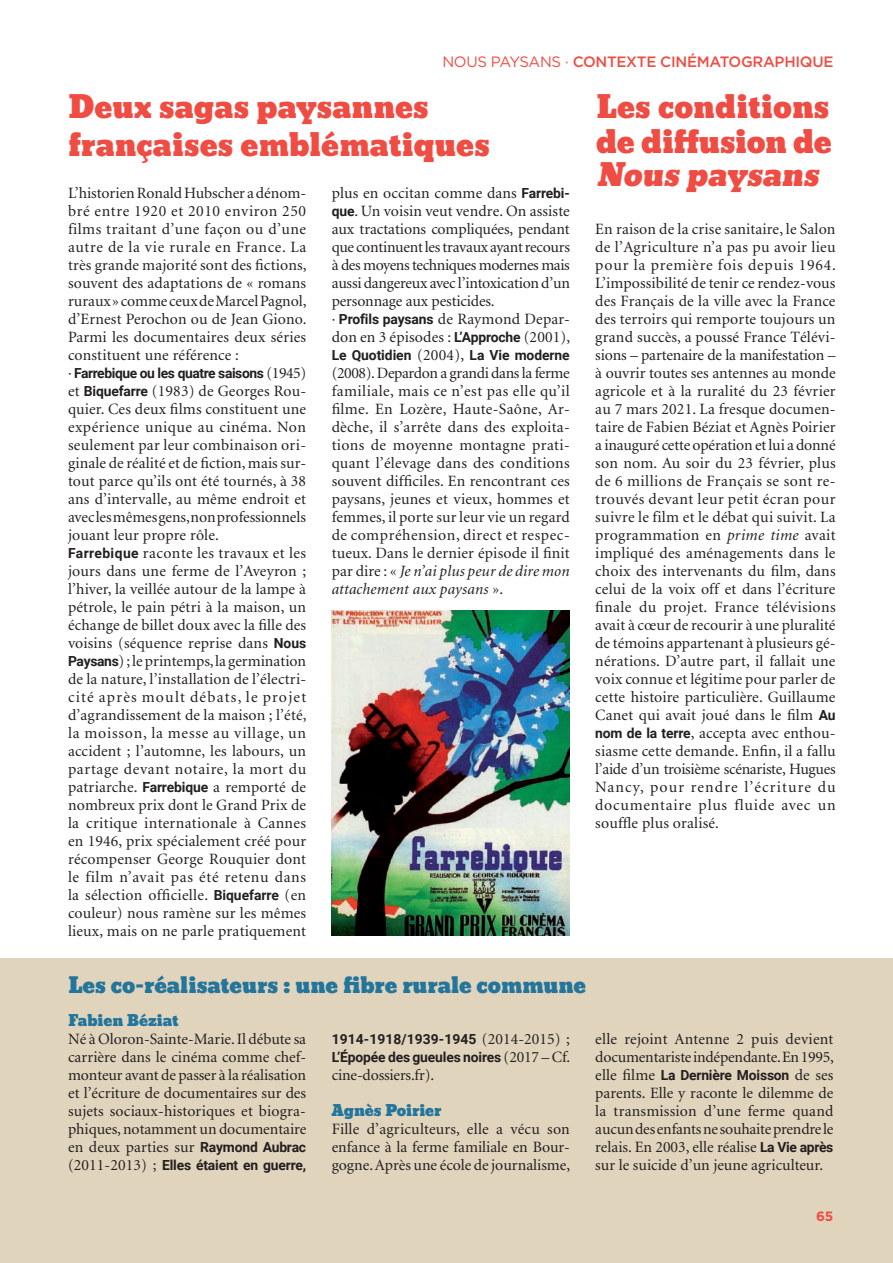
<style>
.page{position:relative;width:893px;height:1263px;background:#fff}
.page>*{position:absolute;margin:0;border:0;box-sizing:border-box;transform-origin:0 0}
.t1{font:30px/34.3px "Bevan";letter-spacing:.005em;color:#ef4d44}
.t2{font:21px "Bevan";color:#23759b}
.t3{font:15.75px/18px "Minion";letter-spacing:.01em;color:#231f20;text-align:justify}
.t4{font:15.75px/18px "Minion";letter-spacing:-.01em;color:#231f20}
.t5{font:500 15px "Gotham";letter-spacing:-.02em;color:#ef4d44}
.t6{font:15px "Bevan";color:#23759b}
.t7{font:700 13.8px/18px "Roboto";letter-spacing:-.01em;color:#231f20}
.t8{font:700 13.8px "Roboto";letter-spacing:-.03em;color:#231f20}
.t9{font:700 13.5px "Gotham";color:#ef4d44}
.s1{font-weight:400}
.s2{font-family:"Minion";font-weight:400;font-size:15px}
.s3{font-family:"Minion";font-weight:400;font-size:15.75px}
.s4{font-family:"Roboto";font-weight:700;font-size:13.8px}
.s5{font-size:15px}
.s6{font-style:italic}
</style>
<div class="page">
<div style="left:0;top:959px;width:893px;height:304px;background:#e1d4bc"></div>
<img style="left:332px;top:610px;width:238px;height:326px">
<p class="t5" style="left:442px;top:53px;width:393px"><span class="s1">NOUS PAYSANS ·</span> CONTEXTE CINÉMATOGRAPHIQUE</p>
<h1 class="t1" style="left:68px;top:88px;width:423px;line-height:38.1px">Deux sagas paysannes françaises emblématiques</h1>
<h1 class="t1" style="left:596px;top:90px;width:237px;text-align:justify">Les conditions de diffusion de Nous paysans</h1>
<p class="t3" style="left:68px;top:185px;width:240px">L’historien Ronald Hubscher a dénom&shy;bré entre 1920 et 2010 environ 250 films traitant d’une façon ou d’une autre de la vie rurale en France. La très grande majorité sont des fictions, souvent des adaptations de « romans ruraux » comme ceux de Marcel Pagnol, d’Ernest Perochon ou de Jean Giono.<br>Parmi les documentaires deux séries constituent une référence :</p>
<p class="t8" style="left:68px;top:363px;width:240px"><span class="s2">·</span> Farrebique ou les quatre saisons <span class="s3">(1945)</span></p>
<p class="t3" style="left:68px;top:383px;width:240px;text-align:left">et <span class="s4">Biquefarre</span> (1983) de Georges Rou&shy;quier. Ces deux films constituent une expérience unique au cinéma. Non seulement par leur combinaison ori&shy;ginale de réalité et de fiction, mais sur&shy;tout parce qu’ils ont été tournés, à 38 ans d’intervalle, au même endroit et avec les mêmes gens, non professionnels jouant leur propre rôle.<br><span class="s4">Farrebique</span> raconte les travaux et les jours dans une ferme de l’Aveyron ; l’hiver, la veillée autour de la lampe à pétrole, le pain pétri à la maison, un échange de billet doux avec la fille des voisins (séquence reprise dans <span class="s4">Nous Paysans</span>) ; le printemps, la germination de la nature, l’installation de l’électri&shy;cité après moult débats, le projet d’agrandissement de la maison ; l’été, la moisson, la messe au village, un accident ; l’automne, les labours, un partage devant notaire, la mort du patriarche. <span class="s4">Farrebique</span> a remporté de nombreux prix dont le Grand Prix de la critique internationale à Cannes en 1946, prix spécialement créé pour récompenser George Rouquier dont le film n’avait pas été retenu dans la sélection officielle. <span class="s4">Biquefarre</span> (en couleur) nous ramène sur les mêmes lieux, mais on ne parle pratiquement</p>
<p class="t4" style="left:332px;top:185px;width:240px">plus en occitan comme dans <span class="s4">Farrebi&shy;que</span>. Un voisin veut vendre. On assiste aux tractations compliquées, pendant que continuent les travaux ayant recours à des moyens techniques modernes mais aussi dangereux avec l’intoxication d’un personnage aux pesticides.<br><span class="s5">·</span> <span class="s4">Profils paysans</span> de Raymond Depar&shy;don en 3 épisodes : <span class="s4">L’Approche</span> (2001),</p>
<p class="t7" style="left:332px;top:346px;width:240px">Le Quotidien <span class="s3">(2004),</span> La Vie moderne</p>
<p class="t3" style="left:332px;top:365px;width:240px">(2008). Depardon a grandi dans la ferme familiale, mais ce n’est pas elle qu’il filme. En Lozère, Haute-Saône, Ar&shy;dèche, il s’arrête dans des exploita&shy;tions de moyenne montagne prati&shy;quant l’élevage dans des conditions souvent difficiles. En rencontrant ces paysans, jeunes et vieux, hommes et femmes, il porte sur leur vie un regard de compréhension, direct et respec&shy;tueux. Dans le dernier épisode il finit par dire : « <span class="s6">Je n’ai plus peur de dire mon attachement aux paysans</span> ».</p>
<p class="t3" style="left:595px;top:221px;width:242px">En raison de la crise sanitaire, le Salon de l’Agriculture n’a pas pu avoir lieu pour la première fois depuis 1964.<br>L’impossibilité de tenir ce rendez-vous des Français de la ville avec la France des terroirs qui remporte toujours un grand succès, a poussé France Télévi&shy;sions – partenaire de la manifestation – à ouvrir toutes ses antennes au monde agricole et à la ruralité du 23 février au 7 mars 2021. La fresque documen&shy;taire de Fabien Béziat et Agnès Poirier a inauguré cette opération et lui a donné son nom. Au soir du 23 février, plus de 6 millions de Français se sont re&shy;trouvés devant leur petit écran pour suivre le film et le débat qui suivit. La programmation en <span class="s6">prime time</span> avait impliqué des aménagements dans le choix des intervenants du film, dans celui de la voix off et dans l’écriture finale du projet. France télévisions avait à cœur de recourir à une pluralité de témoins appartenant à plusieurs gé&shy;nérations. D’autre part, il fallait une voix connue et légitime pour parler de cette histoire particulière. Guillaume Canet qui avait joué dans le film <span class="s4">Au nom de la terre</span>, accepta avec enthou&shy;siasme cette demande. Enfin, il a fallu l’aide d’un troisième scénariste, Hugues Nancy, pour rendre l’écriture du documentaire plus fluide avec un souffle plus oralisé.</p>
<h2 class="t2" style="left:68px;top:969px;width:520px">Les co-réalisateurs : une fibre rurale commune</h2>
<p class="t6" style="left:68px;top:1009px;width:112px">Fabien Béziat</p>
<p class="t3" style="left:68px;top:1031px;width:240px">Né à Oloron-Sainte-Marie. Il débute sa carrière dans le cinéma comme chef&shy;monteur avant de passer à la réalisation et l’écriture de documentaires sur des sujets sociaux-historiques et biogra&shy;phiques, notamment un documentaire en deux parties sur <span class="s4">Raymond Aubrac</span></p>
<p class="t7" style="left:68px;top:1156px;width:240px"><span class="s3">(2011-2013) ;</span> Elles étaient en guerre,</p>
<p class="t7" style="left:332px;top:1030px;width:240px">1914-1918/1939-1945 <span class="s3">(2014-2015) ;<br></span>L’Épopée des gueules noires <span class="s3">(2017 – Cf.</span></p>
<p class="t4" style="left:332px;top:1067px;width:104px">cine-dossiers.fr).</p>
<p class="t6" style="left:332px;top:1099px;width:111px">Agnès Poirier</p>
<p class="t3" style="left:332px;top:1121px;width:240px">Fille d’agriculteurs, elle a vécu son enfance à la ferme familiale en Bour&shy;gogne. Après une école de journalisme,</p>
<p class="t4" style="left:595px;top:1031px;width:240px">elle rejoint Antenne 2 puis devient documentariste indépendante. En 1995,</p>
<p class="t7" style="left:595px;top:1066px;width:240px"><span class="s3">elle filme</span> La Dernière Moisson <span class="s3">de ses</span></p>
<p class="t3" style="left:595px;top:1085px;width:240px">parents. Elle y raconte le dilemme de la transmission d’une ferme quand aucun des enfants ne souhaite prendre le relais. En 2003, elle réalise <span class="s4">La Vie après </span>sur le suicide d’un jeune agriculteur.</p>
<p class="t9" style="left:816px;top:1208px;width:19px">65</p>
</div>
